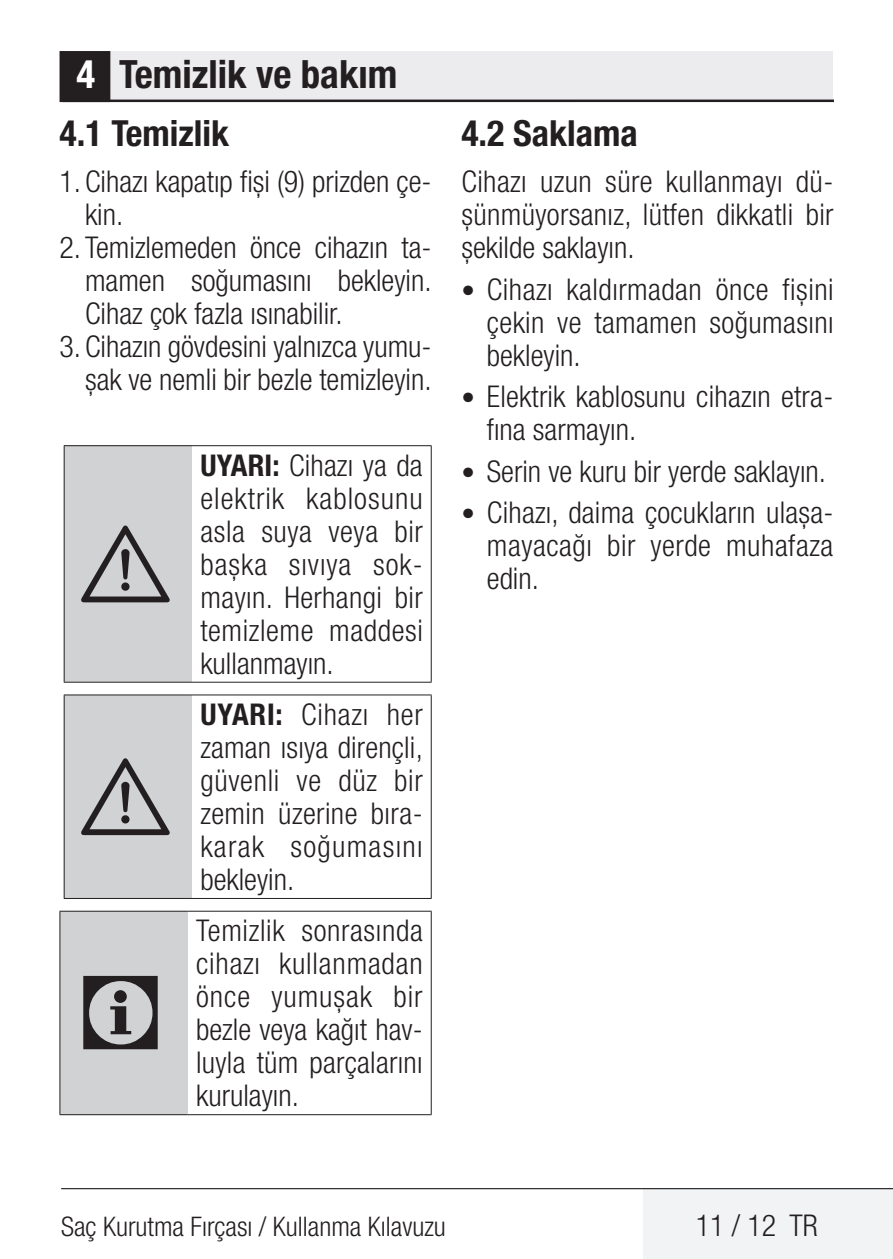
<style>
.page{position:relative;width:893px;height:1259px;background:#fff}
.page>*{position:absolute;margin:0;border:0;box-sizing:border-box;transform-origin:0 0}
.t1{font:108px "ZIWARNUN";color:#231f20}
.t2{font:96px "ZIWARNUN";color:#231f20}
.t3{font:700 condensed 39px "Helvetica Neue LT Pro";color:#231f20}
.t4{font:700 condensed 36px "Helvetica Neue LT Pro";color:#231f20}
.t5{font:300 condensed 30px/33px "Helvetica Neue LT Pro";letter-spacing:.005em;color:#231f20;text-align:justify}
.t6{font:300 condensed 27px "Helvetica Neue LT Pro";color:#231f20}
.s1{color:#fff}
.s2{font-weight:700}
.s3{font-weight:700;font-size:27px}
</style>
<div class="page">
<div style="left:644px;top:1188px;width:249px;height:71px;background:#f2f3f4"></div>
<hr style="left:61px;top:1188px;width:832px;height:1px;background:#000">
<div style="left:62px;top:51px;width:771px;height:50px;background:#ececee"></div>
<hr style="left:62px;top:100px;width:771px;height:2px;background:#231f20">
<div style="left:61px;top:53px;width:48px;height:48px;background:#231f20"></div>
<div style="left:60px;top:51px;width:50px;height:51px;border:3px solid #231f20"></div>
<div style="left:64px;top:446px;width:128px;height:236px;background:#d1d2d4"></div>
<hr style="left:64px;top:445px;width:128px;height:1px;background:#231f20">
<hr style="left:64px;top:446px;width:1px;height:236px;background:#231f20">
<hr style="left:192px;top:445px;width:240px;height:1px;background:#231f20">
<hr style="left:431px;top:446px;width:1px;height:236px;background:#231f20">
<hr style="left:64px;top:681px;width:128px;height:1px;background:#231f20">
<hr style="left:192px;top:681px;width:240px;height:1px;background:#231f20">
<div style="left:64px;top:695px;width:128px;height:203px;background:#d1d2d4"></div>
<hr style="left:64px;top:694px;width:128px;height:1px;background:#231f20">
<hr style="left:64px;top:695px;width:1px;height:203px;background:#231f20">
<hr style="left:192px;top:694px;width:240px;height:1px;background:#231f20">
<hr style="left:431px;top:695px;width:1px;height:203px;background:#231f20">
<hr style="left:64px;top:898px;width:128px;height:1px;background:#231f20">
<hr style="left:192px;top:898px;width:240px;height:1px;background:#231f20">
<div style="left:60px;top:911px;width:128px;height:203px;background:#d1d2d4"></div>
<hr style="left:60px;top:910px;width:128px;height:1px;background:#231f20">
<hr style="left:59px;top:911px;width:1px;height:203px;background:#231f20">
<hr style="left:188px;top:910px;width:244px;height:1px;background:#231f20">
<hr style="left:431px;top:911px;width:1px;height:203px;background:#231f20">
<hr style="left:60px;top:1114px;width:128px;height:1px;background:#231f20">
<hr style="left:188px;top:1114px;width:244px;height:1px;background:#231f20">
<h3 class="t3" style="left:77px;top:50px;width:322px"><span class="s1">4</span> Temizlik ve bakım</h3>
<p class="t4" style="left:60px;top:112px;width:171px">4.1 Temizlik</p>
<p class="t5" style="left:85px;top:165px;width:348px;text-indent:-26px">1. Cihazı kapatıp fişi (9) prizden çe&shy;kin.</p>
<p class="t5" style="left:85px;top:231px;width:348px;text-indent:-26px">2. Temizlemeden önce cihazın ta&shy;mamen soğumasını bekleyin.<br>Cihaz çok fazla ısınabilir.</p>
<p class="t5" style="left:60px;top:330px;width:374px;text-align:right">3. Cihazın gövdesini yalnızca yumu&shy;şak ve nemli bir bezle temizleyin.</p>
<h2 class="t2" style="left:81px;top:513px;width:94px">A</h2>
<h2 class="t2" style="left:81px;top:746px;width:94px">A</h2>
<h1 class="t1" style="left:77px;top:955px;width:94px">C</h1>
<p class="t5" style="left:200px;top:448px;width:224px"><span class="s2">UYARI:</span> Cihazı ya da elektrik kablosunu asla suya veya bir başka sıvıya sok&shy;mayın. Herhangi bir temizleme maddesi kullanmayın.</p>
<p class="t5" style="left:200px;top:697px;width:224px"><span class="s2">UYARI:</span> Cihazı her zaman ısıya dirençli, güvenli ve düz bir zemin üzerine bıra&shy;karak soğumasını bekleyin.</p>
<p class="t5" style="left:196px;top:913px;width:228px">Temizlik sonrasında cihazı kullanmadan önce yumuşak bir bezle veya kağıt hav&shy;luyla tüm parçalarını kurulayın.</p>
<p class="t4" style="left:461px;top:112px;width:178px">4.2 Saklama</p>
<p class="t5" style="left:461px;top:165px;width:374px">Cihazı uzun süre kullanmayı dü&shy;şünmüyorsanız, lütfen dikkatli bir şekilde saklayın.</p>
<p class="t5" style="left:487px;top:272px;width:348px;text-indent:-26px"><span class="s3">•</span> Cihazı kaldırmadan önce fişini çekin ve tamamen soğumasını bekleyin.</p>
<p class="t5" style="left:487px;top:380px;width:348px;text-indent:-26px"><span class="s3">•</span> Elektrik kablosunu cihazın etra&shy;fına sarmayın.</p>
<p class="t5" style="left:461px;top:454px;width:366px"><span class="s3">•</span> Serin ve kuru bir yerde saklayın.</p>
<p class="t5" style="left:487px;top:496px;width:348px;text-indent:-26px"><span class="s3">•</span> Cihazı, daima çocukların ulaşa&shy;mayacağı bir yerde muhafaza edin.</p>
<p class="t6" style="left:61px;top:1210px;width:386px">Saç Kurutma Fırçası / Kullanma Kılavuzu</p>
<p class="t5" style="left:696px;top:1208px;width:123px">11 / 12 TR</p>
</div>
